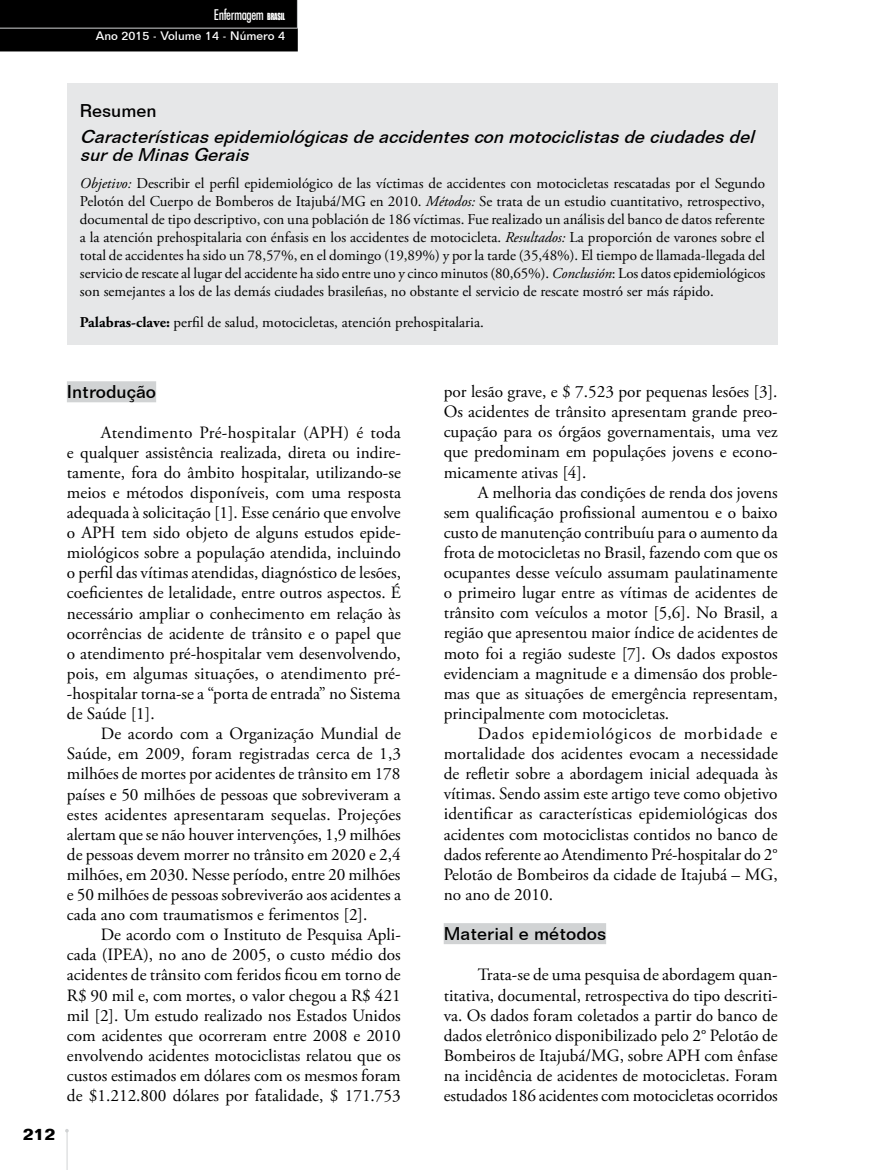
<style>
.page{position:relative;width:872px;height:1170px;background:#fff}
.page>*{position:absolute;margin:0;border:0;box-sizing:border-box;transform-origin:0 0}
.t1{font:italic 500 18px/18px "Folio BT";color:#000}
.t2{font:500 18px "Folio BT";color:#000}
.t3{font:17.25px/20.1px "Adobe Garamond Pro";color:#000;text-align:justify}
.t4{font:700 16.5px "Folio BT";color:#000}
.t5{font:15px/18px "Adobe Garamond Pro";color:#000;text-align:justify}
.t6{font:500 condensed 15px "Futura BT";letter-spacing:-.03em;color:#fff;scale:.9 1}
.t7{font:500 12px "Folio BT";color:#fff}
.s1{font-family:"Impact";font-weight:400;font-stretch:normal;font-size:9px}
.s2{font-style:italic}
.s3{font-weight:700}
</style>
<div class="page">
<hr style="left:67px;top:1132px;width:1px;height:37px;background:#d1d3d4">
<div style="left:0;top:0;width:298px;height:51px;background:#000"></div>
<hr style="left:0;top:28px;width:298px;height:1px;background:#d1d3d4">
<div style="left:67px;top:83px;width:710px;height:261px;background:#e6e7e8"></div>
<div style="left:67px;top:381px;width:89px;height:21px;background:#d1d3d4"></div>
<div style="left:444px;top:923px;width:162px;height:21px;background:#d1d3d4"></div>
<p class="t6" style="left:214px;top:6px;width:80px">Enfermagem <span class="s1">BRASIL</span></p>
<p class="t7" style="left:96px;top:28px;width:190px">Ano 2015 - Volume 14 - Número 4</p>
<p class="t2" style="left:80px;top:99px;width:78px">Resumen</p>
<p class="t1" style="left:80px;top:128px;width:681px">Característicasepidemiológicasdeaccidentesconmotociclistasdeciudadesdel surdeMinasGerais</p>
<p class="t5" style="left:80px;top:174px;width:687px"><span class="s2">Objetivo:</span> Describir el perfil epidemiológico de las víctimas de accidentes con motocicletas rescatadas por el Segundo Pelotón del Cuerpo de Bomberos de Itajubá/MG en 2010. <span class="s2">Métodos:</span> Se trata de un estudio cuantitativo, retrospectivo, documental de tipo descriptivo, con una población de 186 víctimas. Fue realizado un análisis del banco de datos referente a la atención prehospitalaria con énfasis en los accidentes de motocicleta. <span class="s2">Resultados:</span> La proporción de varones sobre el total de accidentes ha sido un 78,57%, en el domingo (19,89%) y por la tarde (35,48%). El tiempo de llamada-llegada del servicio de rescate al lugar del accidente ha sido entre uno y cinco minutos (80,65%). <span class="s2">Conclusión</span>: Los datos epidemiológicos son semejantes a los de las demás ciudades brasileñas, no obstante el servicio de rescate mostró ser más rápido.</p>
<p class="t5" style="left:80px;top:313px;width:405px"><span class="s3">Palabras-clave:</span> perfil de salud, motocicletas, atención prehospitalaria.</p>
<p class="t4" style="left:23px;top:1123px;width:34px">212</p>
<p class="t2" style="left:67px;top:381px;width:91px">Introdução</p>
<p class="t3" style="left:67px;top:422px;width:336px;text-indent:34px">Atendimento Pré-hospitalar (APH) é toda e qualquer assistência realizada, direta ou indire&shy;tamente, fora do âmbito hospitalar, utilizando-se meios e métodos disponíveis, com uma resposta adequada à solicitação [1]. Esse cenário que envolve o APH tem sido objeto de alguns estudos epide&shy;miológicos sobre a população atendida, incluindo o perfil das vítimas atendidas, diagnóstico de lesões, coeficientes de letalidade, entre outros aspectos. É necessário ampliar o conhecimento em relação às ocorrências de acidente de trânsito e o papel que o atendimento pré-hospitalar vem desenvolvendo, pois, em algumas situações, o atendimento pré--hospitalar torna-se a “porta de entrada” no Sistema de Saúde [1].</p>
<p class="t3" style="left:67px;top:724px;width:336px;text-indent:34px">De acordo com a Organização Mundial de Saúde, em 2009, foram registradas cerca de 1,3 milhões de mortes por acidentes de trânsito em 178 países e 50 milhões de pessoas que sobreviveram a estes acidentes apresentaram sequelas. Projeções alertam que se não houver intervenções, 1,9 milhões de pessoas devem morrer no trânsito em 2020 e 2,4 milhões, em 2030. Nesse período, entre 20 milhões e 50 milhões de pessoas sobreviverão aos acidentes a cada ano com traumatismos e ferimentos [2].</p>
<p class="t3" style="left:67px;top:925px;width:335px;text-indent:34px">De acordo com o Instituto de Pesquisa Apli&shy;cada (IPEA), no ano de 2005, o custo médio dos acidentes de trânsito com feridos ficou em torno de R$ 90 mil e, com mortes, o valor chegou a R$ 421 mil [2]. Um estudo realizado nos Estados Unidos com acidentes que ocorreram entre 2008 e 2010 envolvendo acidentes motociclistas relatou que os custos estimados em dólares com os mesmos foram de $1.212.800 dólares por fatalidade, $ 171.753</p>
<p class="t3" style="left:444px;top:382px;width:335px">por lesão grave, e $ 7.523 por pequenas lesões [3].<br>Os acidentes de trânsito apresentam grande preo&shy;cupação para os órgãos governamentais, uma vez que predominam em populações jovens e econo&shy;micamente ativas [4].</p>
<p class="t3" style="left:444px;top:482px;width:335px;text-indent:34px">A melhoria das condições de renda dos jovens sem qualificação profissional aumentou e o baixo custo de manutenção contribuíu para o aumento da frota de motocicletas no Brasil, fazendo com que os ocupantes desse veículo assumam paulatinamente o primeiro lugar entre as vítimas de acidentes de trânsito com veículos a motor [5,6]. No Brasil, a região que apresentou maior índice de acidentes de moto foi a região sudeste [7]. Os dados expostos evidenciam a magnitude e a dimensão dos proble&shy;mas que as situações de emergência representam, principalmente com motocicletas.</p>
<p class="t3" style="left:444px;top:724px;width:336px;text-indent:34px">Dados epidemiológicos de morbidade e mortalidade dos acidentes evocam a necessidade de refletir sobre a abordagem inicial adequada às vítimas. Sendo assim este artigo teve como objetivo identificar as características epidemiológicas dos acidentes com motociclistas contidos no banco de dados referente ao Atendimento Pré-hospitalar do 2° Pelotão de Bombeiros da cidade de Itajubá – MG, no ano de 2010.</p>
<p class="t2" style="left:444px;top:922px;width:164px">Material e métodos</p>
<p class="t3" style="left:444px;top:965px;width:336px;text-indent:34px">Trata-se de uma pesquisa de abordagem quan&shy;titativa, documental, retrospectiva do tipo descriti&shy;va. Os dados foram coletados a partir do banco de dados eletrônico disponibilizado pelo 2° Pelotão de Bombeiros de Itajubá/MG, sobre APH com ênfase na incidência de acidentes de motocicletas. Foram estudados 186 acidentes com motocicletas ocorridos</p>
</div>
